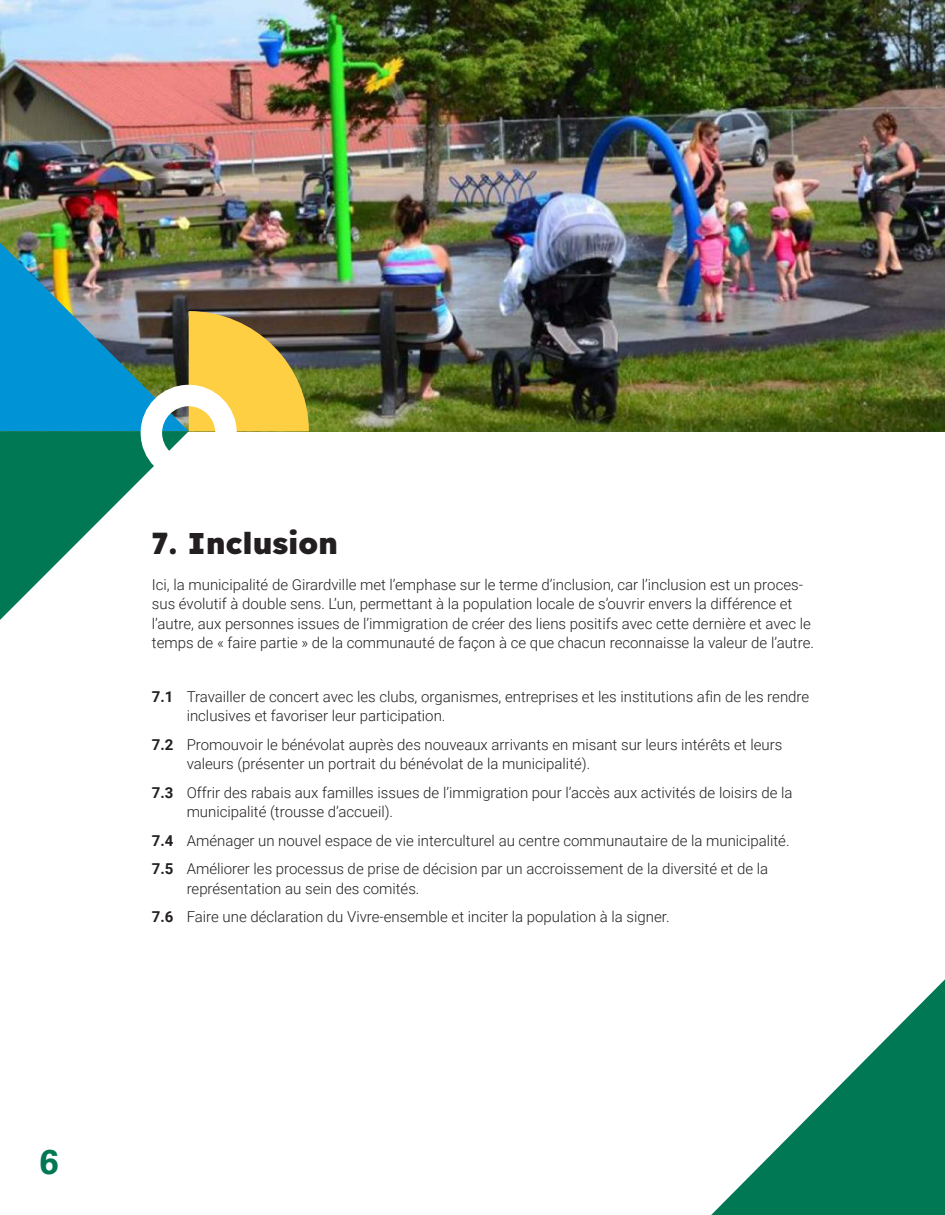
<style>
.page{position:relative;width:945px;height:1215px;background:#fff}
.page>*{position:absolute;margin:0;border:0;box-sizing:border-box;transform-origin:0 0}
.t1{font:700 34.5px "Univers LT Std";color:#007854}
.t2{font:30px "Lexend";color:#231f20}
.t3{font:300 15px/19.5px "Roboto";color:#231f20}
.s1{font-weight:700}
</style>
<div class="page">
<img style="left:0;top:0;width:945px;height:431px">
<svg style="left:711px;top:979px;width:234px;height:236px"></svg>
<img style="left:0;top:242px;width:309px;height:378px">
<div style="left:141px;top:385px;width:96px;height:96px;border:21px solid #fff;border-radius:50%"></div>
<h1 class="t1" style="left:40px;top:1142px;width:21px">6</h1>
<h2 class="t2" style="left:152px;top:521px;width:188px">7. Inclusion</h2>
<p class="t3" style="left:152px;top:574px;width:664px">Ici, la municipalité de Girardville met l’emphase sur le terme d’inclusion, car l’inclusion est un proces&shy;sus évolutif à double sens. L’un, permettant à la population locale de s’ouvrir envers la différence et l’autre, aux personnes issues de l’immigration de créer des liens positifs avec cette dernière et avec le temps de « faire partie » de la communauté de façon à ce que chacun reconnaisse la valeur de l’autre.</p>
<p class="t3" style="left:187px;top:686px;width:624px;text-indent:-35px"><span class="s1">7.1</span> Travailler de concert avec les clubs, organismes, entreprises et les institutions afin de les rendre inclusives et favoriser leur participation.</p>
<p class="t3" style="left:187px;top:734px;width:597px;text-indent:-35px"><span class="s1">7.2</span> Promouvoir le bénévolat auprès des nouveaux arrivants en misant sur leurs intérêts et leurs valeurs (présenter un portrait du bénévolat de la municipalité).</p>
<p class="t3" style="left:187px;top:782px;width:607px;text-indent:-35px"><span class="s1">7.3</span> Offrir des rabais aux familles issues de l’immigration pour l’accès aux activités de loisirs de la municipalité (trousse d’accueil).</p>
<p class="t3" style="left:152px;top:826px;width:639px;line-height:28.5px"><span class="s1">7.4</span> Aménager un nouvel espace de vie interculturel au centre communautaire de la municipalité.<br><span class="s1">7.5</span> Améliorer les processus de prise de décision par un accroissement de la diversité et de la</p>
<p class="t3" style="left:152px;top:874px;width:519px;line-height:28.5px;text-indent:35px">représentation au sein des comités.<br><span class="s1">7.6</span> Faire une déclaration du Vivre-ensemble et inciter la population à la signer.</p>
</div>
